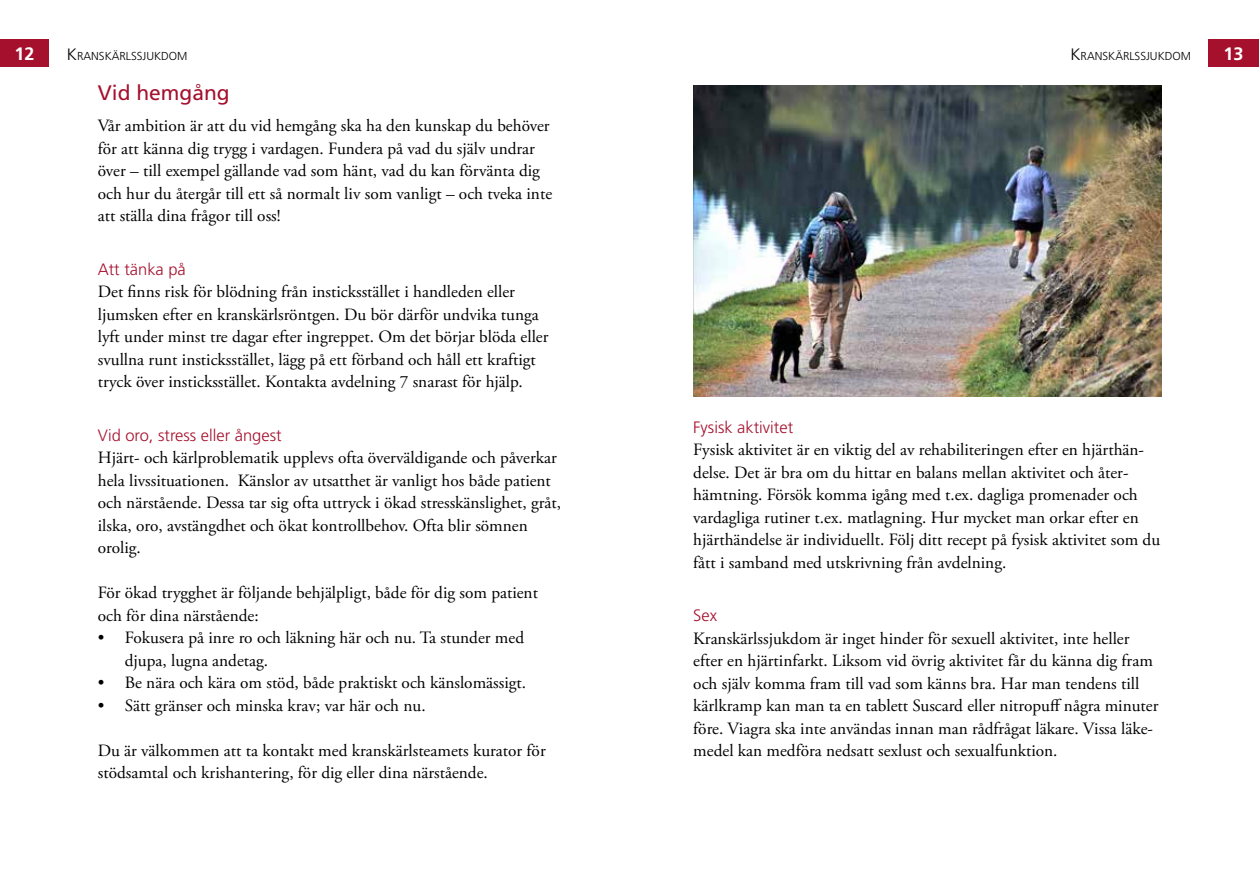
<style>
.page{position:relative;width:1259px;height:893px;background:#fff}
.page>*{position:absolute;margin:0;border:0;box-sizing:border-box;transform-origin:0 0}
.t1{font:21px "Frutiger LT Std";color:#a5102d}
.t2{font:700 18px "Frutiger LT Std";color:#fff}
.t3{font:17.25px/22.5px "Adobe Garamond Pro";color:#000}
.t4{font:300 16.5px "Frutiger LT Std";color:#a5102d}
.t5{font:300 11.55px "Frutiger LT Std";color:#000}
.s1{font-size:16.5px}
</style>
<div class="page">
<div style="left:0;top:39px;width:49px;height:28px;background:#a5102d"></div>
<div style="left:1208px;top:39px;width:51px;height:28px;background:#a5102d"></div>
<img style="left:693px;top:85px;width:468px;height:312px">
<p class="t2" style="left:14px;top:43px;width:22px">12</p>
<p class="t5" style="left:67px;top:50px;width:122px"><span class="s1">K</span>RANSKÄRLSSJUKDOM</p>
<p class="t5" style="left:1070px;top:50px;width:122px"><span class="s1">K</span>RANSKÄRLSSJUKDOM</p>
<p class="t2" style="left:1223px;top:43px;width:22px">13</p>
<h3 class="t1" style="left:98px;top:81px;width:133px">Vid hemgång</h3>
<p class="t3" style="left:98px;top:115px;width:456px">Vår ambition är att du vid hemgång ska ha den kunskap du behöver för att känna dig trygg i vardagen. Fundera på vad du själv undrar över – till exempel gällande vad som hänt, vad du kan förvänta dig och hur du återgår till ett så normalt liv som vanligt – och tveka inte att ställa dina frågor till oss!</p>
<p class="t4" style="left:98px;top:260px;width:90px">Att tänka på</p>
<p class="t3" style="left:98px;top:281px;width:452px">Det fnns risk för blödning från insticksstället i handleden eller ljumsken efter en kranskärlsröntgen. Du bör därför undvika tunga lyft under minst tre dagar efter ingreppet. Om det börjar blöda eller svullna runt insticksstället, lägg på ett förband och håll ett kraftigt tryck över insticksstället. Kontakta avdelning 7 snarast för hjälp.</p>
<p class="t4" style="left:693px;top:418px;width:101px">Fysisk aktivitet</p>
<p class="t4" style="left:98px;top:426px;width:185px">Vid oro, stress eller ångest</p>
<p class="t3" style="left:693px;top:439px;width:452px">Fysisk aktivitet är en viktig del av rehabiliteringen efter en hjärthän-</p>
<p class="t3" style="left:98px;top:447px;width:460px">Hjärt- och kärlproblematik upplevs ofta överväldigande och påverkar</p>
<p class="t3" style="left:693px;top:461px;width:437px">delse. Det är bra om du hittar en balans mellan aktivitet och åter-</p>
<p class="t3" style="left:98px;top:470px;width:454px">hela livssituationen. Känslor av utsatthet är vanligt hos både patient</p>
<p class="t3" style="left:693px;top:484px;width:446px">hämtning. Försök komma igång med t.ex. dagliga promenader och</p>
<p class="t3" style="left:98px;top:492px;width:465px">och närstående. Dessa tar sig ofta uttryck i ökad stresskänslighet, gråt,</p>
<p class="t3" style="left:693px;top:506px;width:447px">vardagliga rutiner t.ex. matlagning. Hur mycket man orkar efter en</p>
<p class="t3" style="left:98px;top:515px;width:431px">ilska, oro, avstängdhet och ökat kontrollbehov. Ofta blir sömnen</p>
<p class="t3" style="left:693px;top:529px;width:468px">hjärthändelse är individuellt. Följ ditt recept på fysisk aktivitet som du</p>
<p class="t3" style="left:98px;top:537px;width:45px">orolig.</p>
<p class="t3" style="left:693px;top:551px;width:314px">fått i samband med utskrivning från avdelning.</p>
<p class="t3" style="left:98px;top:582px;width:442px">För ökad trygghet är följande behjälpligt, både för dig som patient och för dina närstående:</p>
<p class="t4" style="left:693px;top:606px;width:25px">Sex</p>
<p class="t3" style="left:98px;top:627px;width:428px">• Fokusera på inre ro och läkning här och nu. Ta stunder med</p>
<p class="t3" style="left:693px;top:627px;width:438px">Kranskärlssjukdom är inget hinder för sexuell aktivitet, inte heller</p>
<p class="t3" style="left:125px;top:650px;width:145px">djupa, lugna andetag.</p>
<p class="t3" style="left:693px;top:650px;width:461px">efter en hjärtinfarkt. Liksom vid övrig aktivitet får du känna dig fram</p>
<p class="t3" style="left:98px;top:672px;width:430px">• Be nära och kära om stöd, både praktiskt och känslomässigt.</p>
<p class="t3" style="left:693px;top:672px;width:447px">och själv komma fram till vad som känns bra. Har man tendens till</p>
<p class="t3" style="left:98px;top:695px;width:329px">• Sätt gränser och minska krav; var här och nu.</p>
<p class="t3" style="left:693px;top:695px;width:467px">kärlkramp kan man ta en tablett Suscard eller nitropuf några minuter</p>
<p class="t3" style="left:693px;top:717px;width:461px">före. Viagra ska inte användas innan man rådfrågat läkare. Vissa läke-</p>
<p class="t3" style="left:98px;top:740px;width:449px">Du är välkommen att ta kontakt med kranskärlsteamets kurator för</p>
<p class="t3" style="left:693px;top:740px;width:366px">medel kan medföra nedsatt sexlust och sexualfunktion.</p>
<p class="t3" style="left:98px;top:762px;width:391px">stödsamtal och krishantering, för dig eller dina närstående.</p>
</div>
